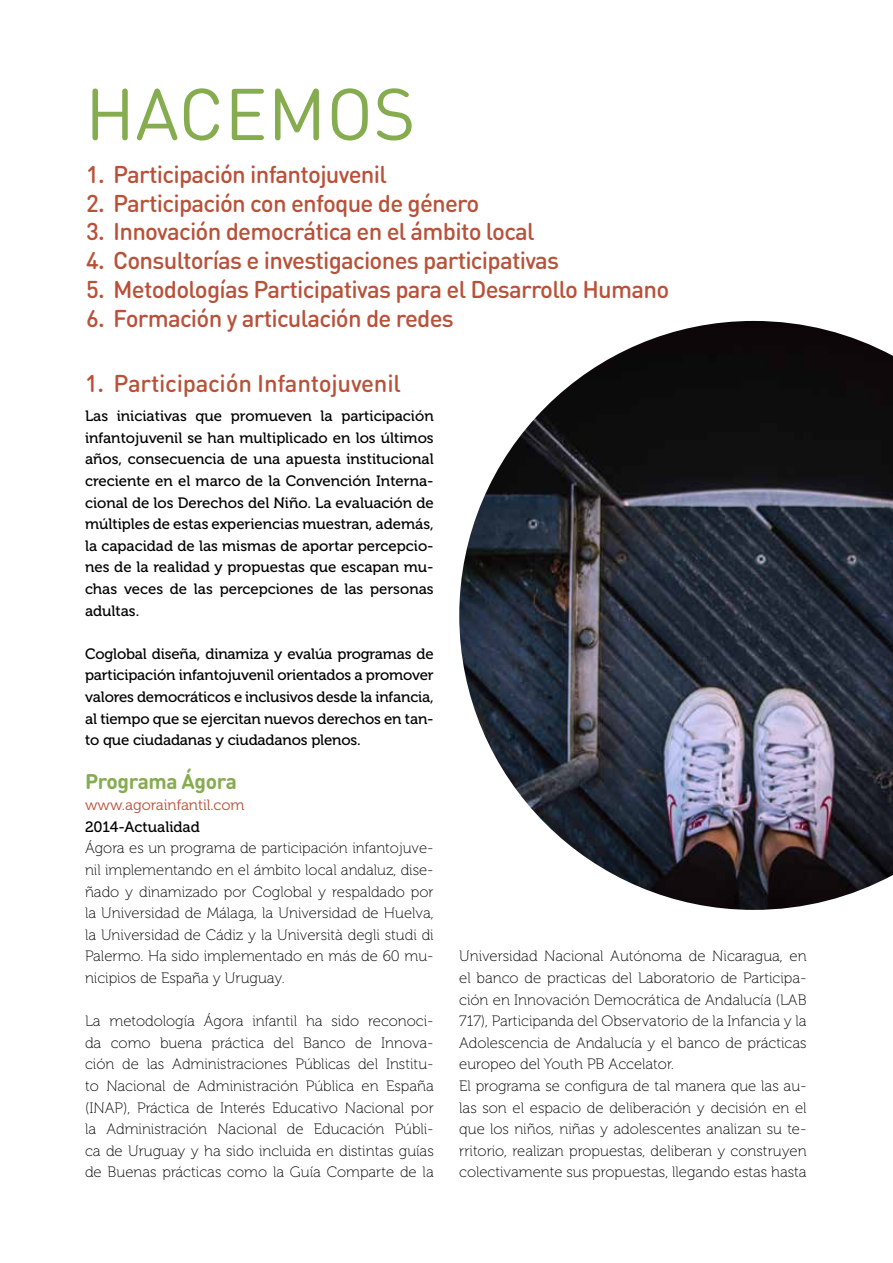
<style>
.page{position:relative;width:893px;height:1263px;background:#fff}
.page>*{position:absolute;margin:0;border:0;box-sizing:border-box;transform-origin:0 0}
.t1{font:72px "DIN Round Pro";color:#86ac50}
.t2{font:500 24px "DIN Round Pro";letter-spacing:-.03em;color:#b95139}
.t3{font:500 24px "DIN Round Pro";letter-spacing:-.01em;color:#b95139}
.t4{font:700 21px "DIN Round Pro";letter-spacing:-.02em;color:#86ac50}
.t5{font:15px/21.6px "Museo 100";color:#000;text-align:justify}
.t6{font:15px/21.6px "Museo 500";letter-spacing:-.005em;color:#000;text-align:justify}
.t7{font:15px "Museo 300";color:#b95139}
</style>
<div class="page">
<img style="left:459px;top:321px;width:434px;height:589px">
<h1 class="t1" style="left:85px;top:66px;width:332px">HACEMOS</h1>
<h2 class="t2" style="left:86px;top:158px;width:302px">1. Participación infantojuvenil</h2>
<h2 class="t2" style="left:86px;top:187px;width:395px">2. Participación con enfoque de género</h2>
<h2 class="t2" style="left:86px;top:215px;width:450px">3. Innovación democrática en el ámbito local</h2>
<h2 class="t2" style="left:86px;top:244px;width:475px">4. Consultorías e investigaciones participativas</h2>
<h2 class="t2" style="left:86px;top:273px;width:585px">5. Metodologías Participativas para el Desarrollo Humano</h2>
<h2 class="t2" style="left:86px;top:302px;width:369px">6. Formación y articulación de redes</h2>
<h2 class="t3" style="left:85px;top:367px;width:317px">1. Participación Infantojuvenil</h2>
<p class="t6" style="left:85px;top:405px;width:350px">Las iniciativas que promueven la participación infantojuvenil se han multiplicado en los últimos años, consecuencia de una apuesta institucional creciente en el marco de la Convención Interna&shy;cional de los Derechos del Niño. La evaluación de múltiples de estas experiencias muestran, además, la capacidad de las mismas de aportar percepcio&shy;nes de la realidad y propuestas que escapan mu&shy;chas veces de las percepciones de las personas adultas.</p>
<p class="t6" style="left:85px;top:643px;width:350px">Coglobal diseña, dinamiza y evalúa programas de participación infantojuvenil orientados a promover valores democráticos e inclusivos desde la infancia, al tiempo que se ejercitan nuevos derechos en tan&shy;to que ciudadanas y ciudadanos plenos.</p>
<h3 class="t4" style="left:85px;top:766px;width:153px">Programa Ágora</h3>
<p class="t7" style="left:85px;top:797px;width:161px">www.agorainfantil.com</p>
<p class="t6" style="left:85px;top:816px;width:116px">2014-Actualidad</p>
<p class="t5" style="left:85px;top:838px;width:350px">Ágora es un programa de participación infantojuve&shy;nil implementando en el ámbito local andaluz, dise&shy;ñado y dinamizado por Coglobal y respaldado por la Universidad de Málaga, la Universidad de Huelva, la Universidad de Cádiz y la Università degli studi di Palermo. Ha sido implementado en más de 60 mu&shy;nicipios de España y Uruguay.</p>
<p class="t5" style="left:85px;top:1010px;width:350px">La metodología Ágora infantil ha sido reconoci&shy;da como buena práctica del Banco de Innova&shy;ción de las Administraciones Públicas del Institu&shy;to Nacional de Administración Pública en España (INAP), Práctica de Interés Educativo Nacional por la Administración Nacional de Educación Públi&shy;ca de Uruguay y ha sido incluida en distintas guías de Buenas prácticas como la Guía Comparte de la</p>
<p class="t5" style="left:459px;top:946px;width:349px;text-align:left">Universidad Nacional Autónoma de Nicaragua, en el banco de practicas del Laboratorio de Participa&shy;ción en Innovación Democrática de Andalucía (LAB 717), Participanda del Observatorio de la Infancia y la Adolescencia de Andalucía y el banco de prácticas europeo del Youth PB Accelator.<br>El programa se configura de tal manera que las au&shy;las son el espacio de deliberación y decisión en el que los niños, niñas y adolescentes analizan su te&shy;rritorio, realizan propuestas, deliberan y construyen colectivamente sus propuestas, llegando estas hasta</p>
</div>
